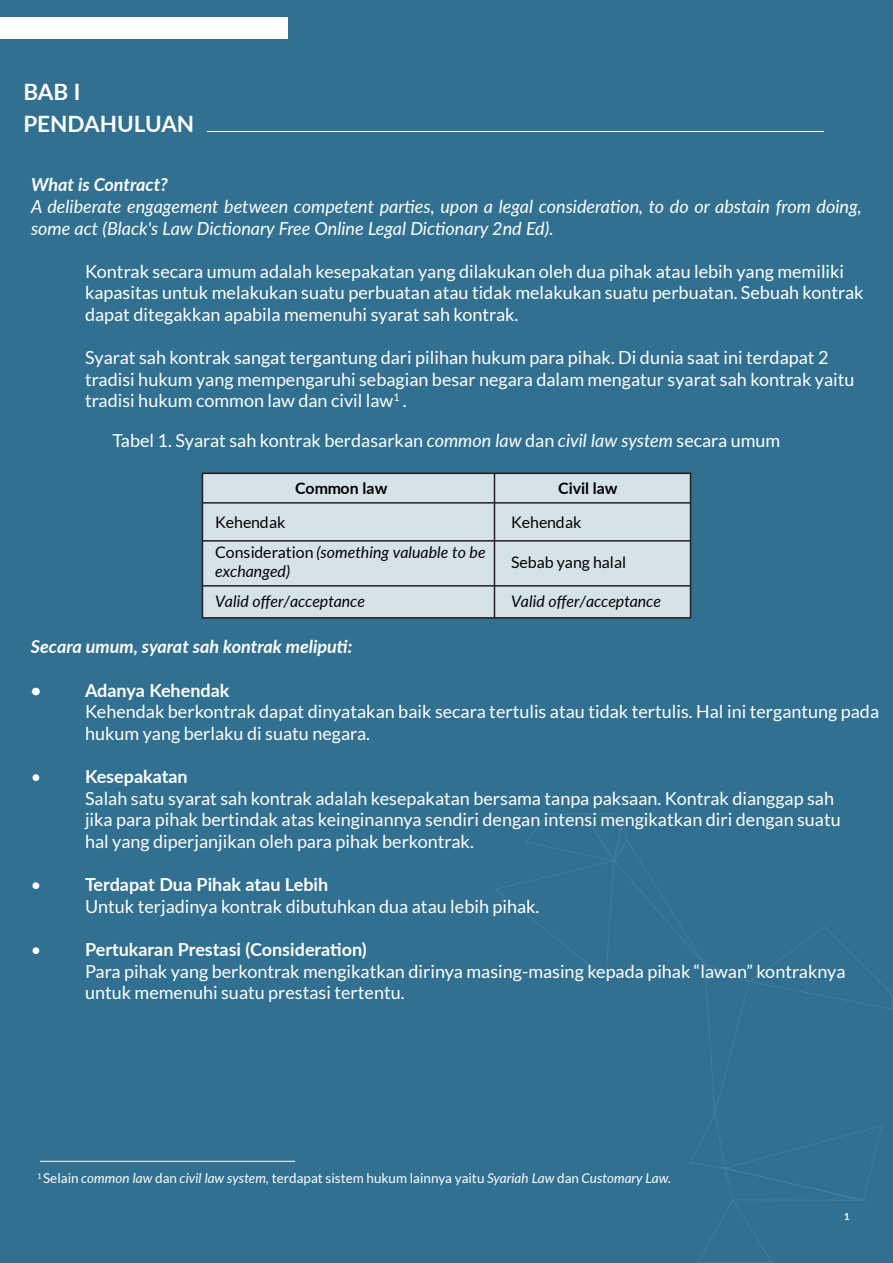
<style>
.page{position:relative;width:893px;height:1263px;background:#317090}
.page>*{position:absolute;margin:0;border:0;box-sizing:border-box;transform-origin:0 0}
.t1{font:700 22.5px/31.5px "Lato";color:#fff}
.t2{font:18px/21.6px "Lato";color:#fff}
.t3{font:italic 18px/21.6px "Lato";color:#fff}
.t4{font:700 18px "Lato";color:#fff}
.t5{font:italic 700 18px "Lato";color:#fff}
.t6{font:italic 15.9px/29.2px "Lato";color:#010101}
.t7{font:15.9px "Lato";color:#010101}
.t8{font:700 15.9px "Lato";color:#010101}
.t9{font:italic 13.5px "Lato";color:#fff}
.t10{font:700 9.6px "Lato";color:#fff}
.s1{font-style:italic}
.s2{font-style:normal}
</style>
<div class="page">
<div style="left:0;top:17px;width:287px;height:22px;background:#fff"></div>
<hr style="left:207px;top:131px;width:616px;height:1px;background:#fff">
<div style="left:202px;top:473px;width:488px;height:145px;background:#d5e2e8"></div>
<div style="left:202px;top:473px;width:489px;height:146px;border:2px solid #231f20"></div>
<hr style="left:202px;top:502px;width:488px;height:2px;background:#231f20">
<hr style="left:202px;top:540px;width:488px;height:2px;background:#231f20">
<hr style="left:202px;top:585px;width:488px;height:2px;background:#231f20">
<hr style="left:494px;top:474px;width:1px;height:144px;background:#231f20">
<svg style="left:495px;top:813px;width:398px;height:450px"></svg>
<hr style="left:40px;top:1161px;width:255px;height:1px;background:#fff">
<p class="t1" style="left:23px;top:75px;width:172px">BAB I<br>PENDAHULUAN</p>
<p class="t5" style="left:31px;top:172px;width:139px">What is Contract?</p>
<p class="t3" style="left:31px;top:195px;width:832px">A deliberate engagement between competent parties, upon a legal consideration, to do or abstain from doing, some act (Black's Law Dictionary Free Online Legal Dictionary 2nd Ed).</p>
<p class="t2" style="left:85px;top:260px;width:780px">Kontrak secara umum adalah kesepakatan yang dilakukan oleh dua pihak atau lebih yang memiliki kapasitas untuk melakukan suatu perbuatan atau tidak melakukan suatu perbuatan. Sebuah kontrak dapat ditegakkan apabila memenuhi syarat sah kontrak.</p>
<p class="t2" style="left:85px;top:347px;width:771px">Syarat sah kontrak sangat tergantung dari pilihan hukum para pihak. Di dunia saat ini terdapat 2 tradisi hukum yang mempengaruhi sebagian besar negara dalam mengatur syarat sah kontrak yaitu tradisi hukum common law dan civil law<sup>1</sup> .</p>
<p class="t2" style="left:113px;top:430px;width:669px">Tabel 1. Syarat sah kontrak berdasarkan <span class="s1">common law</span> dan <span class="s1">civil law system</span> secara umum</p>
<p class="t8" style="left:295px;top:476px;width:94px">Common law</p>
<p class="t6" style="left:215px;top:507px;width:272px"><span class="s2">Kehendak<br>Consideration</span> (something valuable to be</p>
<p class="t6" style="left:215px;top:555px;width:151px;line-height:30.8px">exchanged)<br>Valid offer/acceptance</p>
<p class="t8" style="left:558px;top:476px;width:61px">Civil law</p>
<p class="t7" style="left:511px;top:514px;width:72px">Kehendak</p>
<p class="t7" style="left:511px;top:553px;width:117px">Sebab yang halal</p>
<p class="t6" style="left:511px;top:586px;width:151px">Valid offer/acceptance</p>
<p class="t5" style="left:31px;top:634px;width:323px">Secara umum, syarat sah kontrak meliputi:</p>
<p class="t5" style="left:31px;top:677px;width:12px">•</p>
<p class="t4" style="left:85px;top:677px;width:146px">Adanya Kehendak</p>
<p class="t2" style="left:85px;top:701px;width:796px">Kehendak berkontrak dapat dinyatakan baik secara tertulis atau tidak tertulis. Hal ini tergantung pada hukum yang berlaku di suatu negara.</p>
<p class="t2" style="left:31px;top:766px;width:12px">•</p>
<p class="t4" style="left:85px;top:763px;width:104px">Kesepakatan</p>
<p class="t2" style="left:85px;top:787px;width:757px">Salah satu syarat sah kontrak adalah kesepakatan bersama tanpa paksaan. Kontrak dianggap sah jika para pihak bertindak atas keinginannya sendiri dengan intensi mengikatkan diri dengan suatu hal yang diperjanjikan oleh para pihak berkontrak.</p>
<p class="t2" style="left:31px;top:874px;width:12px">•</p>
<p class="t4" style="left:85px;top:871px;width:245px">Terdapat Dua Pihak atau Lebih</p>
<p class="t2" style="left:85px;top:895px;width:456px">Untuk terjadinya kontrak dibutuhkan dua atau lebih pihak.</p>
<p class="t2" style="left:31px;top:938px;width:12px">•</p>
<p class="t4" style="left:85px;top:936px;width:283px">Pertukaran Prestasi (Consideration)</p>
<p class="t2" style="left:85px;top:960px;width:762px">Para pihak yang berkontrak mengikatkan dirinya masing-masing kepada pihak “lawan” kontraknya untuk memenuhi suatu prestasi tertentu.</p>
<p class="t9" style="left:37px;top:1168px;width:636px"><sup>1</sup> <span class="s2">Selain</span> common law <span class="s2">dan</span> civil law system, <span class="s2">terdapat sistem hukum lainnya yaitu</span> Syariah Law <span class="s2">dan</span> Customary Law.</p>
<p class="t10" style="left:844px;top:1210px;width:7px">1</p>
</div>
